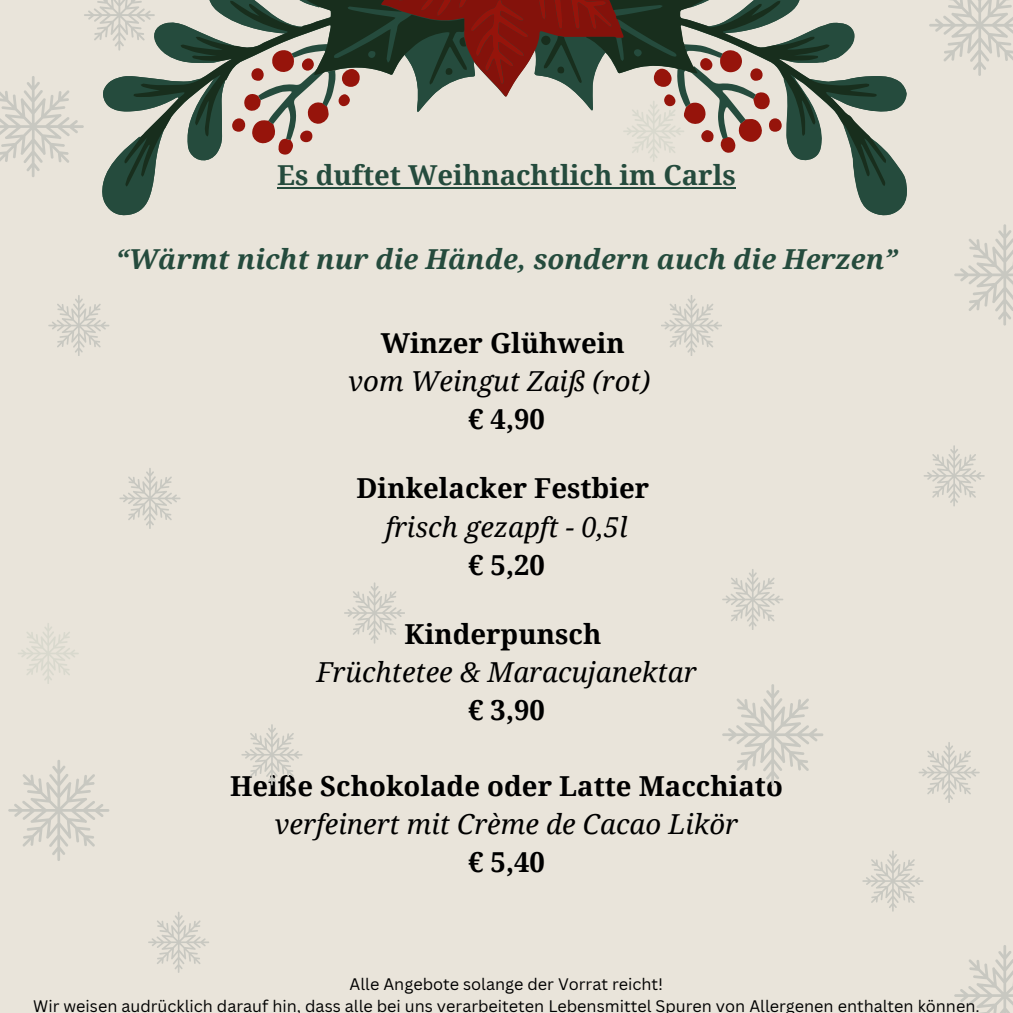
<style>
.page{position:relative;width:1013px;height:1013px;background:#fff}
.page>*{position:absolute;margin:0;border:0;box-sizing:border-box;transform-origin:0 0}
.t1{font:700 27.5px/38px "Noto Serif";color:#000;text-align:center}
.t2{font:italic 700 27.5px "Noto Serif";color:#254b3d}
.t3{font:italic 27.5px/38px "Noto Serif";color:#000;text-align:center}
.t4{font:700 27.5px "Noto Serif";color:#254b3d}
.t5{font:16.25px "Canva Sans";color:#000}
.s1{font-weight:400;font-style:italic}
.s2{font-weight:700;font-style:normal}
</style>
<div class="page">
<div style="left:0;top:0;width:1012px;height:1012px;background:#e9e4da"></div>
<svg style="left:102px;top:76px;width:805px;height:140px"></svg>
<svg style="left:124px;top:0;width:762px;height:186px"></svg>
<hr style="left:277px;top:187px;width:458px;height:2px;background:#254b3d">
<svg style="left:18px;top:623px;width:61px;height:61px"></svg>
<svg style="left:954px;top:945px;width:58px;height:67px"></svg>
<svg style="left:0;top:76px;width:84px;height:101px"></svg>
<svg style="left:954px;top:224px;width:58px;height:101px"></svg>
<svg style="left:8px;top:760px;width:101px;height:101px"></svg>
<svg style="left:722px;top:684px;width:101px;height:101px"></svg>
<svg style="left:929px;top:0;width:83px;height:76px"></svg>
<svg style="left:84px;top:0;width:71px;height:51px"></svg>
<svg style="left:924px;top:445px;width:60px;height:61px"></svg>
<svg style="left:722px;top:569px;width:61px;height:61px"></svg>
<svg style="left:862px;top:851px;width:61px;height:60px"></svg>
<svg style="left:241px;top:724px;width:61px;height:61px"></svg>
<svg style="left:380px;top:0;width:304px;height:162px"></svg>
<svg style="left:918px;top:742px;width:61px;height:61px"></svg>
<svg style="left:661px;top:295px;width:61px;height:61px"></svg>
<svg style="left:48px;top:295px;width:61px;height:61px"></svg>
<svg style="left:344px;top:582px;width:61px;height:61px"></svg>
<svg style="left:119px;top:468px;width:61px;height:61px"></svg>
<svg style="left:148px;top:912px;width:61px;height:60px"></svg>
<p class="t4" style="left:277px;top:156px;width:460px">Es duftet Weihnachtlich im Carls</p>
<p class="t2" style="left:115px;top:239px;width:783px">“Wärmt nicht nur die Hände, sondern auch die Herzen”</p>
<p class="t1" style="left:348px;top:323px;width:303px">Winzer Glühwein <span class="s1">vom Weingut Zaiß (rot) </span>€ 4,90</p>
<p class="t1" style="left:356px;top:469px;width:294px">Dinkelacker Festbier <span class="s1">frisch gezapft - 0,5l<br></span>€ 5,20</p>
<h1 class="t3" style="left:316px;top:614px;width:381px"><span class="s2">Kinderpunsch<br></span>Früchtetee &amp; Maracujanektar <span class="s2">€ 3,90</span></h1>
<p class="t1" style="left:230px;top:766px;width:554px">Heiße Schokolade oder Latte Macchiato <span class="s1">verfeinert mit Crème de Cacao Likör<br></span>€ 5,40</p>
<p class="t5" style="left:349px;top:972px;width:315px">Alle Angebote solange der Vorrat reicht!</p>
<h1 class="t5" style="left:33px;top:995px;width:948px">Wir weisen audrücklich darauf hin dass alle bei uns verarbeiteten Lebensmittel Spuren von Allergenen enthalten können.</h1>
</div>
